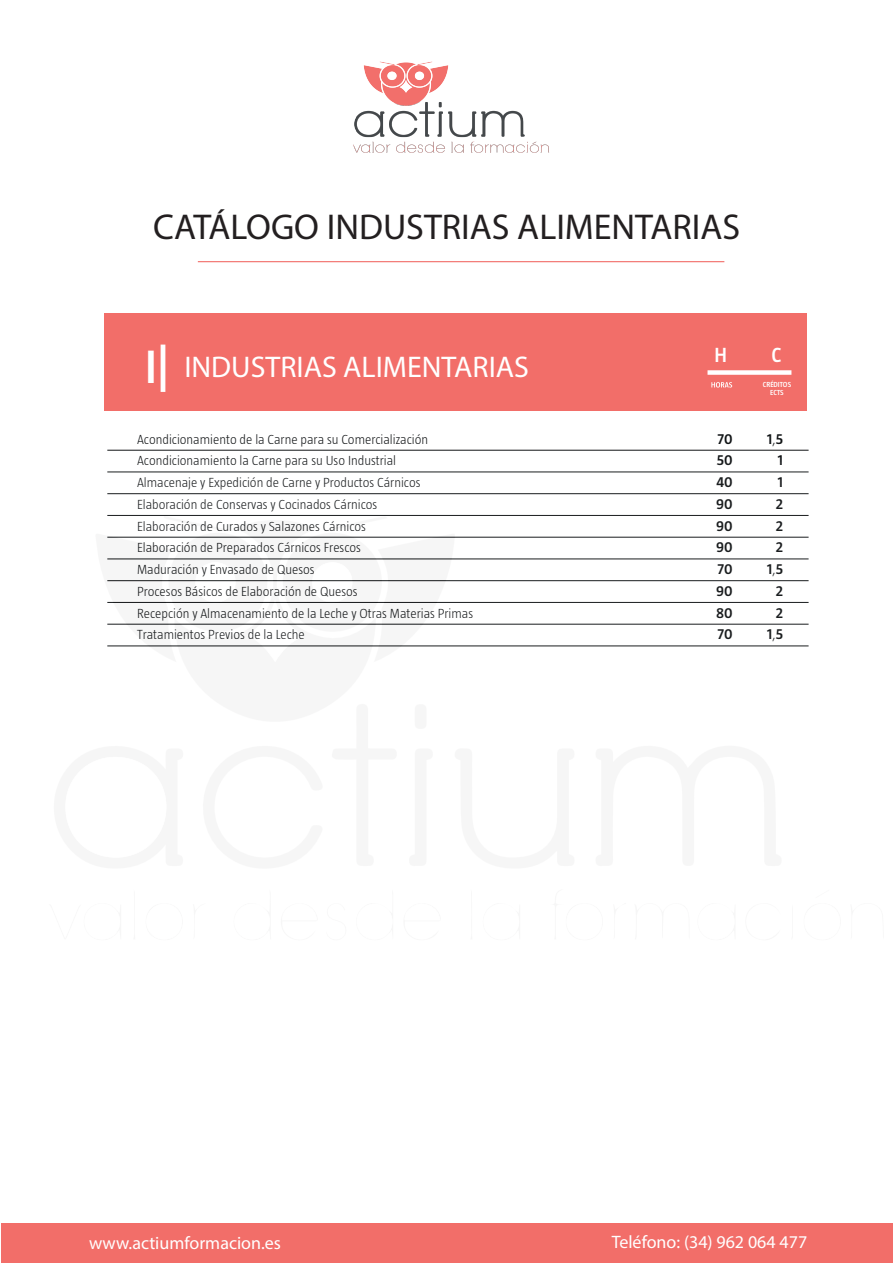
<style>
.page{position:relative;width:893px;height:1263px;background:#fff}
.page>*{position:absolute;margin:0;border:0;box-sizing:border-box;transform-origin:0 0}
.t1{font:600 48px "Taz";color:#fff}
.t2{font:36px "Myriad Pro";color:#231f20}
.t3{font:30px "Myriad Pro";color:#fff}
.t4{font:600 21px "Taz";color:#fff}
.t5{font:18px "Myriad Pro";color:#fff}
.t6{font:600 15px "Taz";color:#111416}
.t7{font:300 13.5px "Taz";color:#111416}
.t8{font:600 7.5px/7.5px "Taz";color:#fff;text-align:center}
.s1{font-weight:300;font-size:13.5px}
</style>
<div class="page">
<div style="left:104px;top:313px;width:703px;height:98px;background:#f26e69"></div>
<svg style="left:711px;top:382px;width:21px;height:5px"></svg>
<div style="left:707px;top:370px;width:84px;height:5px;background:#fff"></div>
<hr style="left:107px;top:450px;width:702px;height:1px;background:#111416">
<div style="left:1px;top:1223px;width:892px;height:40px;background:#f26e69"></div>
<img style="left:353px;top:61px;width:196px;height:92px">
<hr style="left:198px;top:261px;width:526px;height:1px;background:#f26e69">
<svg style="left:107px;top:471px;width:702px;height:176px"></svg>
<svg style="left:107px;top:516px;width:468px;height:131px"></svg>
<div style="left:247px;top:600px;width:56px;height:62px;background:#fff;border-radius:27px"></div>
<div style="left:195px;top:562px;width:41px;height:40px;background:#fff;border-radius:50%"></div>
<div style="left:312px;top:562px;width:40px;height:40px;background:#fff;border-radius:50%"></div>
<h2 class="t2" style="left:153px;top:205px;width:589px">CATÁLOGO INDUSTRIAS ALIMENTARIAS</h2>
<h1 class="t1" style="left:145px;top:340px;width:26px">I|</h1>
<h3 class="t3" style="left:184px;top:348px;width:346px">INDUSTRIAS ALIMENTARIAS</h3>
<h3 class="t4" style="left:714px;top:344px;width:14px">H</h3>
<h3 class="t4" style="left:771px;top:343px;width:11px">C</h3>
<p class="t8" style="left:763px;top:381px;width:30px">CRÉDITOS<br>ECTS</p>
<p class="t7" style="left:137px;top:431px;width:292px">Acondicionamiento de la Carne para su Comercialización</p>
<p class="t6" style="left:717px;top:430px;width:17px">70</p>
<p class="t6" style="left:767px;top:430px;width:18px">1<span class="s1">,</span>5</p>
<p class="t7" style="left:137px;top:453px;width:260px">Acondicionamiento la Carne para su Uso Industrial</p>
<p class="t6" style="left:717px;top:452px;width:17px">50</p>
<p class="t6" style="left:778px;top:452px;width:7px">1</p>
<p class="t7" style="left:137px;top:475px;width:285px">Almacenaje y Expedición de Carne y Productos Cárnicos</p>
<p class="t6" style="left:716px;top:474px;width:18px">40</p>
<p class="t6" style="left:778px;top:474px;width:7px">1</p>
<p class="t7" style="left:137px;top:497px;width:242px">Elaboración de Conservas y Cocinados Cárnicos</p>
<p class="t6" style="left:716px;top:495px;width:18px">90</p>
<p class="t6" style="left:776px;top:495px;width:9px">2</p>
<p class="t7" style="left:137px;top:518px;width:230px">Elaboración de Curados y Salazones Cárnicos</p>
<p class="t6" style="left:716px;top:517px;width:18px">90</p>
<p class="t6" style="left:776px;top:517px;width:9px">2</p>
<p class="t7" style="left:137px;top:540px;width:225px">Elaboración de Preparados Cárnicos Frescos</p>
<p class="t6" style="left:716px;top:539px;width:18px">90</p>
<p class="t6" style="left:776px;top:539px;width:9px">2</p>
<p class="t7" style="left:137px;top:562px;width:179px">Maduración y Envasado de Quesos</p>
<p class="t6" style="left:717px;top:561px;width:17px">70</p>
<p class="t6" style="left:767px;top:561px;width:18px">1<span class="s1">,</span>5</p>
<p class="t7" style="left:137px;top:584px;width:222px">Procesos Básicos de Elaboración de Quesos</p>
<p class="t6" style="left:716px;top:582px;width:18px">90</p>
<p class="t6" style="left:776px;top:582px;width:9px">2</p>
<p class="t7" style="left:137px;top:605px;width:338px">Recepción y Almacenamiento de la Leche y Otras Materias Primas</p>
<p class="t6" style="left:716px;top:604px;width:18px">80</p>
<p class="t6" style="left:776px;top:604px;width:9px">2</p>
<p class="t7" style="left:137px;top:627px;width:169px">Tratamientos Previos de la Leche</p>
<p class="t6" style="left:717px;top:626px;width:17px">70</p>
<p class="t6" style="left:767px;top:626px;width:18px">1<span class="s1">,</span>5</p>
<h3 class="t5" style="left:89px;top:1232px;width:193px">www.actiumformacion.es</h3>
<h3 class="t5" style="left:612px;top:1231px;width:197px">Teléfono: (34) 962 064 477</h3>
</div>
